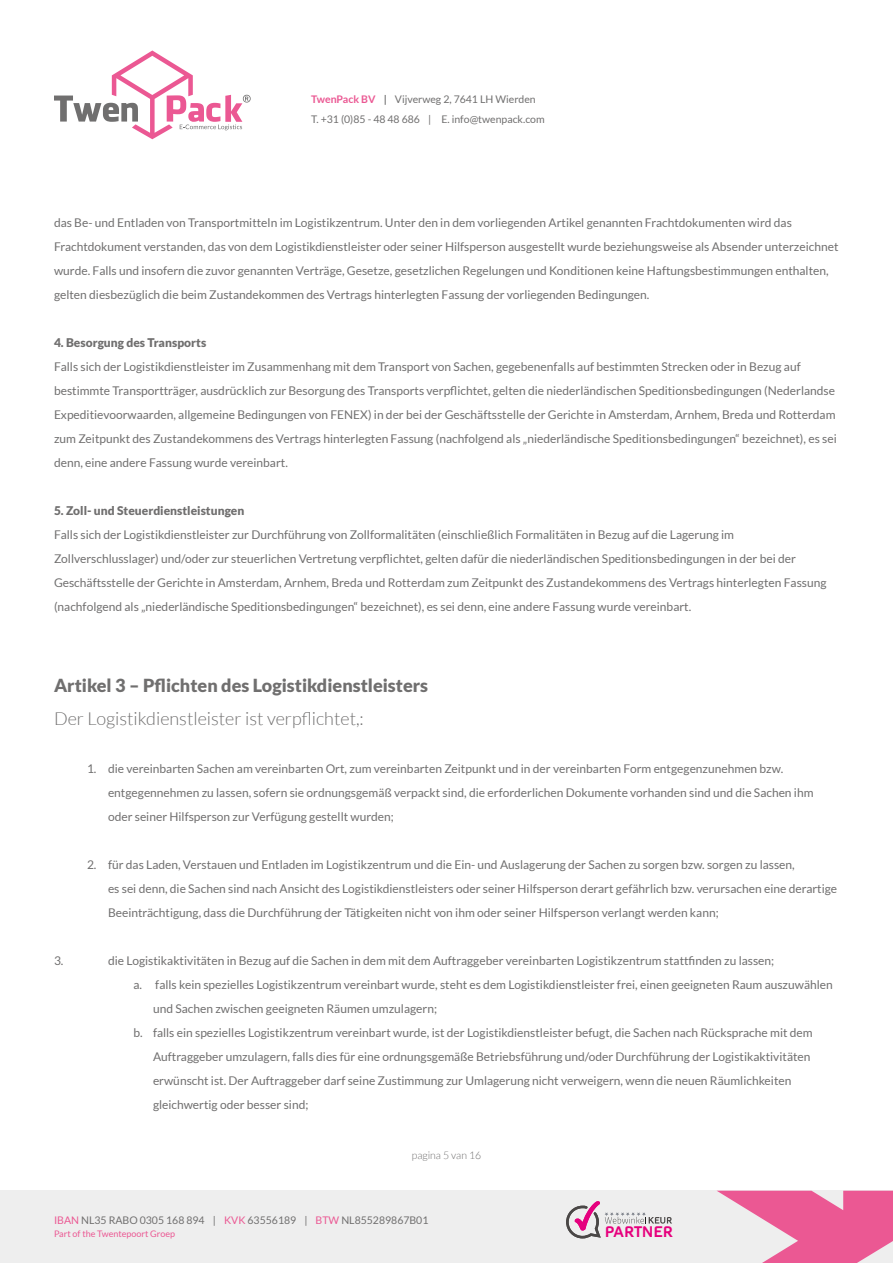
<style>
.page{position:relative;width:893px;height:1263px;background:#fff}
.page>*{position:absolute;margin:0;border:0;box-sizing:border-box;transform-origin:0 0}
.t1{font:900 18px "Lato";color:#706f6f}
.t2{font:300 18px "Lato";color:#706f6f}
.t3{font:700 15.3px "Oblik";letter-spacing:-.01em;color:#e6007d}
.t4{font:12px/24px "Lato";color:#706f6f}
.t5{font:900 12px "Lato";color:#706f6f}
.t6{font:10.5px/19.5px "Lato";color:#706f6f}
.t7{font:300 10.5px "Lato";color:#706f6f}
.t8{font:9px "Lato";color:#eb5893}
.s1{font-weight:700;color:#eb5893}
.s2{font-weight:700}
.s3{color:#eb5893}
</style>
<div class="page">
<svg style="left:54px;top:50px;width:197px;height:89px"></svg>
<div style="left:0;top:1191px;width:893px;height:72px;background:#eee"></div>
<svg style="left:717px;top:1191px;width:176px;height:72px"></svg>
<svg style="left:566px;top:1201px;width:106px;height:38px"></svg>
<p class="t6" style="left:311px;top:89px;width:235px"><span class="s1">TwenPack BV</span> <span class="s2">|</span> Vijverweg 2, 7641 LH Wierden<br>T. +31 (0)85 - 48 48 686 | E. info@twenpack.com</p>
<p class="t4" style="left:54px;top:211px;width:786px">das Be- und Entladen von Transportmitteln im Logistikzentrum. Unter den in dem vorliegenden Artikel genannten Frachtdokumenten wird das Frachtdokument verstanden, das von dem Logistikdienstleister oder seiner Hilfsperson ausgestellt wurde beziehungsweise als Absender unterzeichnet wurde. Falls und insofern die zuvor genannten Verträge, Gesetze, gesetzlichen Regelungen und Konditionen keine Haftungsbestimmungen enthalten, gelten diesbezüglich die beim Zustandekommen des Vertrags hinterlegten Fassung der vorliegenden Bedingungen.</p>
<p class="t5" style="left:54px;top:336px;width:154px">4. Besorgung des Transports</p>
<p class="t4" style="left:54px;top:355px;width:784px">Falls sich der Logistikdienstleister im Zusammenhang mit dem Transport von Sachen, gegebenenfalls auf bestimmten Strecken oder in Bezug auf bestimmte Transportträger, ausdrücklich zur Besorgung des Transports verpflichtet, gelten die niederländischen Speditionsbedingungen (Nederlandse Expeditievoorwaarden, allgemeine Bedingungen von FENEX) in der bei der Geschäftsstelle der Gerichte in Amsterdam, Arnhem, Breda und Rotterdam zum Zeitpunkt des Zustandekommens des Vertrags hinterlegten Fassung (nachfolgend als „niederländische Speditionsbedingungen“ bezeichnet), es sei denn, eine andere Fassung wurde vereinbart.</p>
<p class="t5" style="left:54px;top:504px;width:192px">5. Zoll- und Steuerdienstleistungen</p>
<p class="t4" style="left:54px;top:523px;width:774px">Falls sich der Logistikdienstleister zur Durchführung von Zollformalitäten (einschließlich Formalitäten in Bezug auf die Lagerung im Zollverschlusslager) und/oder zur steuerlichen Vertretung verpflichtet, gelten dafür die niederländischen Speditionsbedingungen in der bei der Geschäftsstelle der Gerichte in Amsterdam, Arnhem, Breda und Rotterdam zum Zeitpunkt des Zustandekommens des Vertrags hinterlegten Fassung (nachfolgend als „niederländische Speditionsbedingungen“ bezeichnet), es sei denn, eine andere Fassung wurde vereinbart.</p>
<h1 class="t1" style="left:54px;top:675px;width:376px">Artikel 3 – Pflichten des Logistikdienstleisters</h1>
<h1 class="t2" style="left:54px;top:709px;width:311px">Der Logistikdienstleister ist verpflichtet,:</h1>
<p class="t4" style="left:108px;top:757px;width:707px;text-indent:-21px">1. die vereinbarten Sachen am vereinbarten Ort, zum vereinbarten Zeitpunkt und in der vereinbarten Form entgegenzunehmen bzw. entgegennehmen zu lassen, sofern sie ordnungsgemäß verpackt sind, die erforderlichen Dokumente vorhanden sind und die Sachen ihm oder seiner Hilfsperson zur Verfügung gestellt wurden;</p>
<p class="t4" style="left:108px;top:853px;width:731px;text-indent:-21px">2. für das Laden, Verstauen und Entladen im Logistikzentrum und die Ein- und Auslagerung der Sachen zu sorgen bzw. sorgen zu lassen,<br>es sei denn, die Sachen sind nach Ansicht des Logistikdienstleisters oder seiner Hilfsperson derart gefährlich bzw. verursachen eine derartige<br>Beeinträchtigung, dass die Durchführung der Tätigkeiten nicht von ihm oder seiner Hilfsperson verlangt werden kann;</p>
<p class="t4" style="left:54px;top:949px;width:11px">3.</p>
<p class="t4" style="left:108px;top:949px;width:668px">die Logistikaktivitäten in Bezug auf die Sachen in dem mit dem Auftraggeber vereinbarten Logistikzentrum stattfinden zu lassen;</p>
<p class="t4" style="left:134px;top:973px;width:701px">a. falls kein spezielles Logistikzentrum vereinbart wurde, steht es dem Logistikdienstleister frei, einen geeigneten Raum auszuwählen</p>
<p class="t4" style="left:153px;top:997px;width:286px">und Sachen zwischen geeigneten Räumen umzulagern;</p>
<p class="t4" style="left:134px;top:1021px;width:681px">b. falls ein spezielles Logistikzentrum vereinbart wurde, ist der Logistikdienstleister befugt, die Sachen nach Rücksprache mit dem</p>
<p class="t4" style="left:153px;top:1045px;width:659px">Auftraggeber umzulagern, falls dies für eine ordnungsgemäße Betriebsführung und/oder Durchführung der Logistikaktivitäten</p>
<p class="t4" style="left:153px;top:1069px;width:640px">erwünscht ist. Der Auftraggeber darf seine Zustimmung zur Umlagerung nicht verweigern, wenn die neuen Räumlichkeiten</p>
<p class="t4" style="left:153px;top:1093px;width:157px">gleichwertig oder besser sind;</p>
<p class="t7" style="left:412px;top:1149px;width:71px">pagina 5 van 16</p>
<p class="t6" style="left:54px;top:1210px;width:376px"><span class="s3">IBAN</span> NL35 RABO 0305 168 894 | <span class="s3">KVK</span> 63556189 | <span class="s3">BTW</span> NL855289867B01</p>
<p class="t8" style="left:54px;top:1229px;width:123px">Part of the Twentepoort Groep</p>
<p class="t3" style="left:605px;top:1223px;width:70px">PARTNER</p>
</div>
